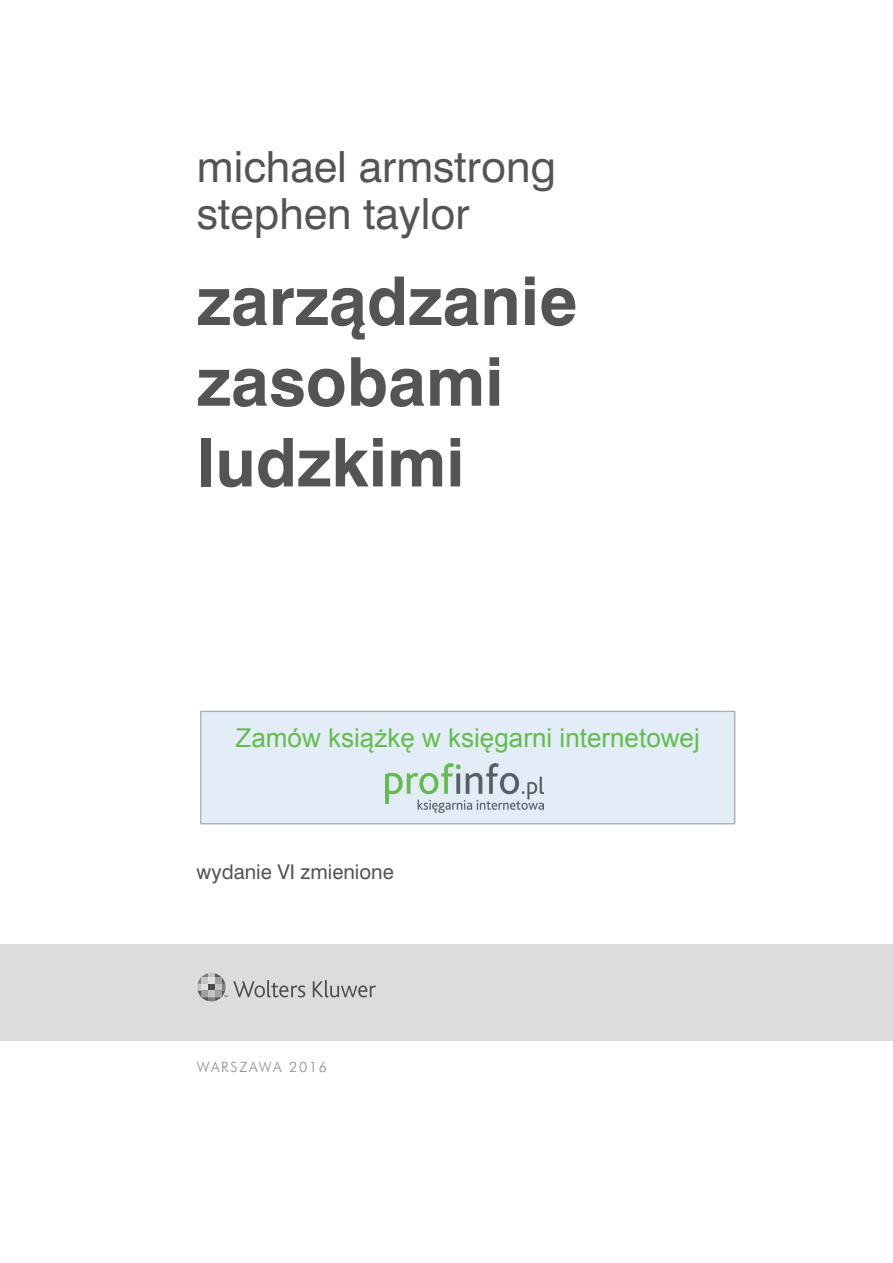
<style>
.page{position:relative;width:893px;height:1263px;background:#fff}
.page>*{position:absolute;margin:0;border:0;box-sizing:border-box;transform-origin:0 0}
.t1{font:700 62.85px/80.7px "Swis 721 PL";color:#545454}
.t2{font:39.9px/47.1px "Swis 721 PL";color:#545454}
.t3{font:26.1px "Arial";color:#65bc4e}
.t4{font:18.9px "Swis 721 PL";color:#545454}
.t5{font:13.8px "Futura Lt PL";letter-spacing:.125em;color:#888}
</style>
<div class="page">
<div style="left:0;top:944px;width:893px;height:97px;background:#dcdcdc"></div>
<svg style="left:313px;top:980px;width:63px;height:17px"></svg>
<svg style="left:197px;top:973px;width:108px;height:28px"></svg>
<div style="left:200px;top:711px;width:535px;height:113px;background:#e3edf7"></div>
<div style="left:209px;top:728px;width:518px;height:34px;background:#e3edf7"></div>
<div style="left:385px;top:764px;width:165px;height:50px;background:#e3edf7"></div>
<img style="left:385px;top:764px;width:158px;height:48px">
<h2 class="t2" style="left:197px;top:143px;width:361px">michael armstrong stephen taylor</h2>
<h1 class="t1" style="left:197px;top:260px;width:382px">zarządzanie zasobami ludzkimi</h1>
<p class="t3" style="left:236px;top:721px;width:466px">Zamów książkę w księgarni internetowej</p>
<p class="t4" style="left:197px;top:860px;width:199px">wydanie VI zmienione</p>
<p class="t5" style="left:197px;top:1059px;width:132px">WARSZAWA 2016</p>
</div>
